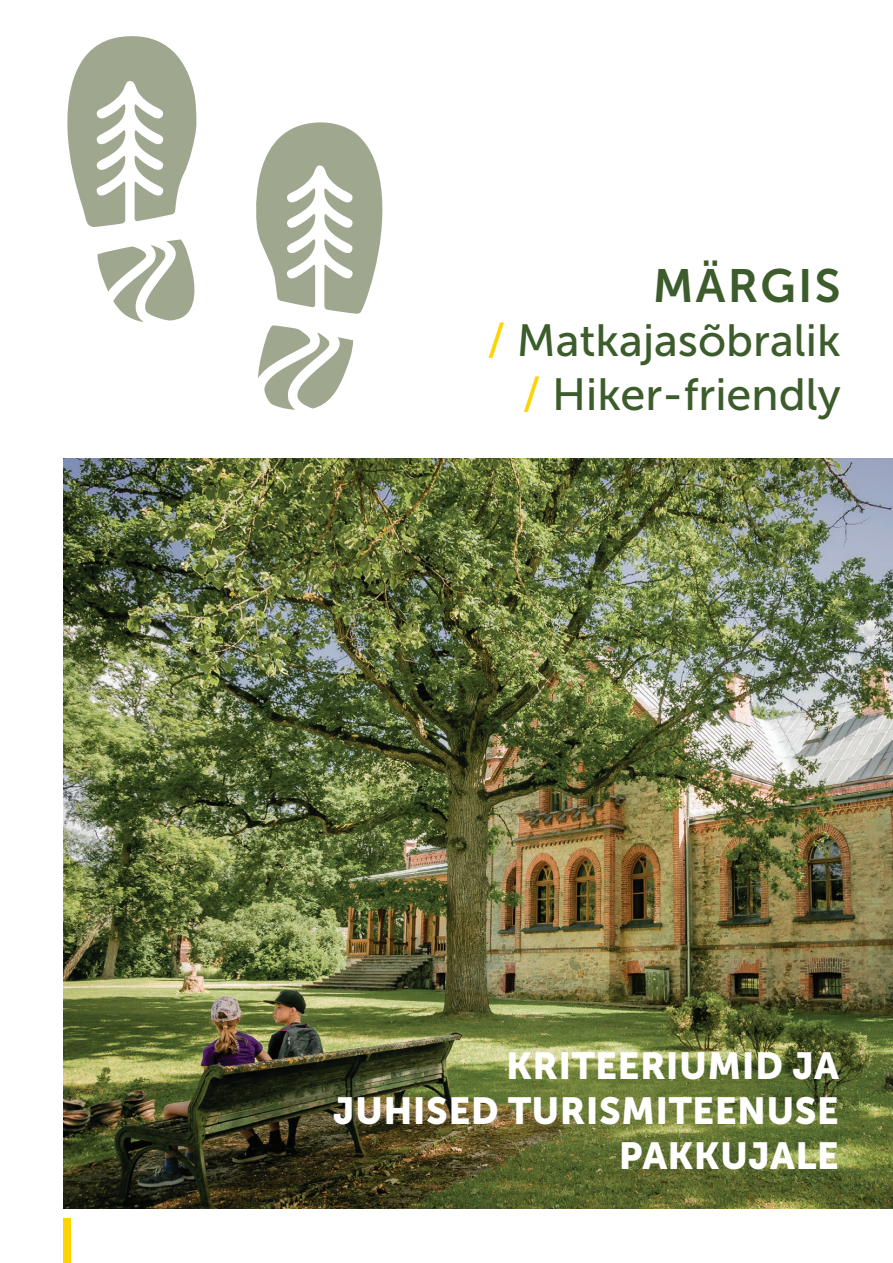
<style>
.page{position:relative;width:893px;height:1263px;background:#fff}
.page>*{position:absolute;margin:0;border:0;box-sizing:border-box;transform-origin:0 0}
.t1{font:46.5px "Museo Sans 700";letter-spacing:.05em;color:#3c5d2b}
.t2{font:45px "Museo Sans 500";color:#3c5d2b}
.t3{font:37.5px/45px "Museo Sans 900";letter-spacing:.01em;color:#fff;text-align:right}
.s1{color:#fed304}
</style>
<div class="page">
<img style="left:64px;top:459px;width:829px;height:750px">
<svg style="left:67px;top:36px;width:316px;height:374px"></svg>
<div style="left:64px;top:1218px;width:7px;height:45px;background:#fed304"></div>
<p class="t1" style="left:653px;top:260px;width:189px">MÄRGIS</p>
<p class="t2" style="left:487px;top:316px;width:355px"><span class="s1">/</span> Matkajasõbralik</p>
<p class="t2" style="left:522px;top:370px;width:320px"><span class="s1">/</span> Hiker-friendly</p>
<p class="t3" style="left:333px;top:1044px;width:507px">KRITEERIUMID JA<br>JUHISED TURISMITEENUSE<br>PAKKUJALE</p>
</div>
